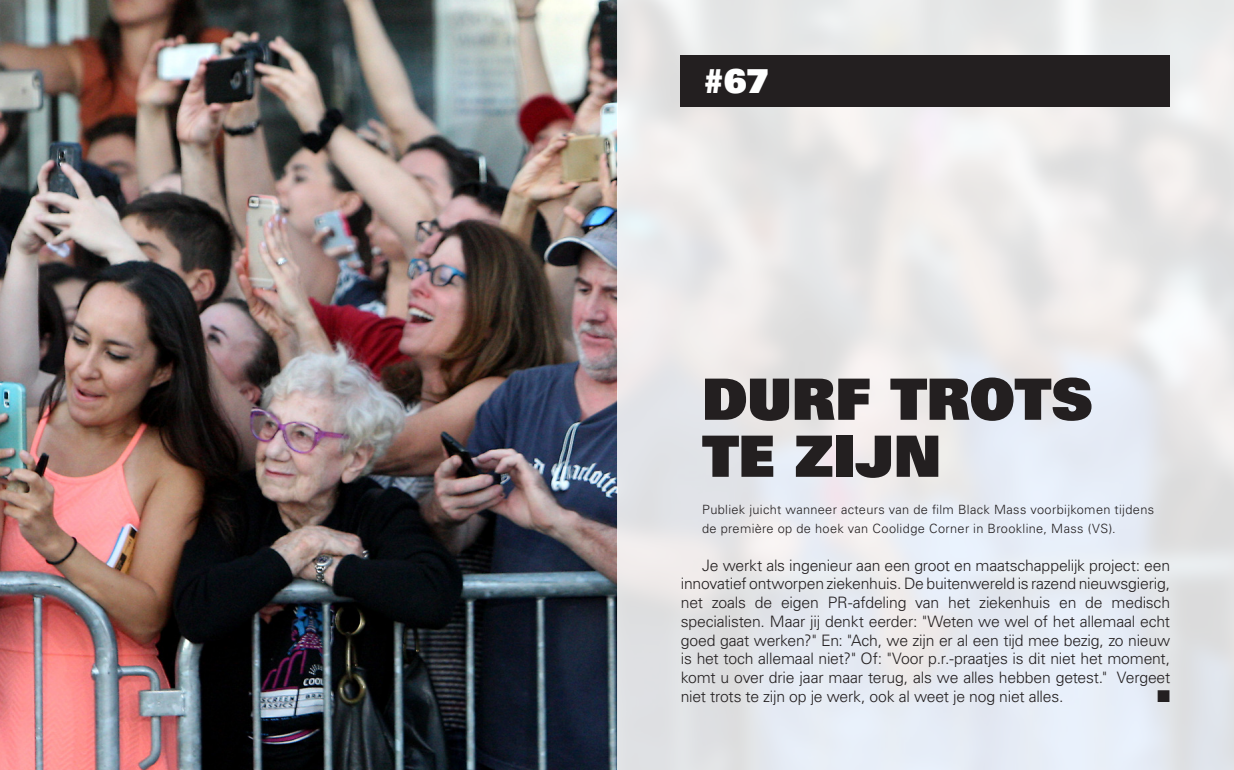
<style>
.page{position:relative;width:1234px;height:770px;background:#fff}
.page>*{position:absolute;margin:0;border:0;box-sizing:border-box;transform-origin:0 0}
.Heading-2019{font:57px/57px "Univers LT Std X Black";letter-spacing:-.005em;color:#231f20}
.Nummering{font:33px "Univers LT Std X Black";color:#fff}
.BROODTEKST-2019{font:300 15.75px/18.8px "Univers LT Std";letter-spacing:-.015em;color:#231f20;text-align:justify}
.BROODTEKST-2019-2{font:15.75px "European Pi Std 3";color:#231f20}
.Subheading-2019{font:300 12.75px/18.8px "Univers LT Std";letter-spacing:.025em;color:#231f20}
</style>
<div class="page">
<img style="left:0;top:0;width:617px;height:770px">
<svg style="left:617px;top:0;width:616px;height:770px;background:#e7e8eb"></svg>
<div style="left:680px;top:55px;width:489px;height:51px;background:#231f20"></div>
<p class="Nummering" style="left:702px;top:59px;width:69px">#67</p>
<p class="Heading-2019" style="left:702px;top:369px;width:392px">DURF TROTS<br>TE ZIJN</p>
<p class="Subheading-2019" style="left:702px;top:500px;width:453px">Publiek juicht wanneer acteurs van de film Black Mass voorbijkomen tijdens de première op de hoek van Coolidge Corner in Brookline, Mass (VS).</p>
<p class="BROODTEKST-2019" style="left:680px;top:555px;width:491px;text-indent:21px">Je werkt als ingenieur aan een groot en maatschappelijk project: een innovatief ontworpen ziekenhuis. De buitenwereld is razend nieuwsgierig, net zoals de eigen PR-afdeling van het ziekenhuis en de medisch specialisten. Maar jij denkt eerder: "Weten we wel of het allemaal echt goed gaat werken?" En: "Ach, we zijn er al een tijd mee bezig, zo nieuw is het toch allemaal niet?" Of: "Voor p.r.-praatjes is dit niet het moment, komt u over drie jaar maar terug, als we alles hebben getest." Vergeet niet trots te zijn op je werk, ook al weet je nog niet alles.</p>
<p class="BROODTEKST-2019-2" style="left:1156px;top:686px;width:15px">■</p>
</div>
